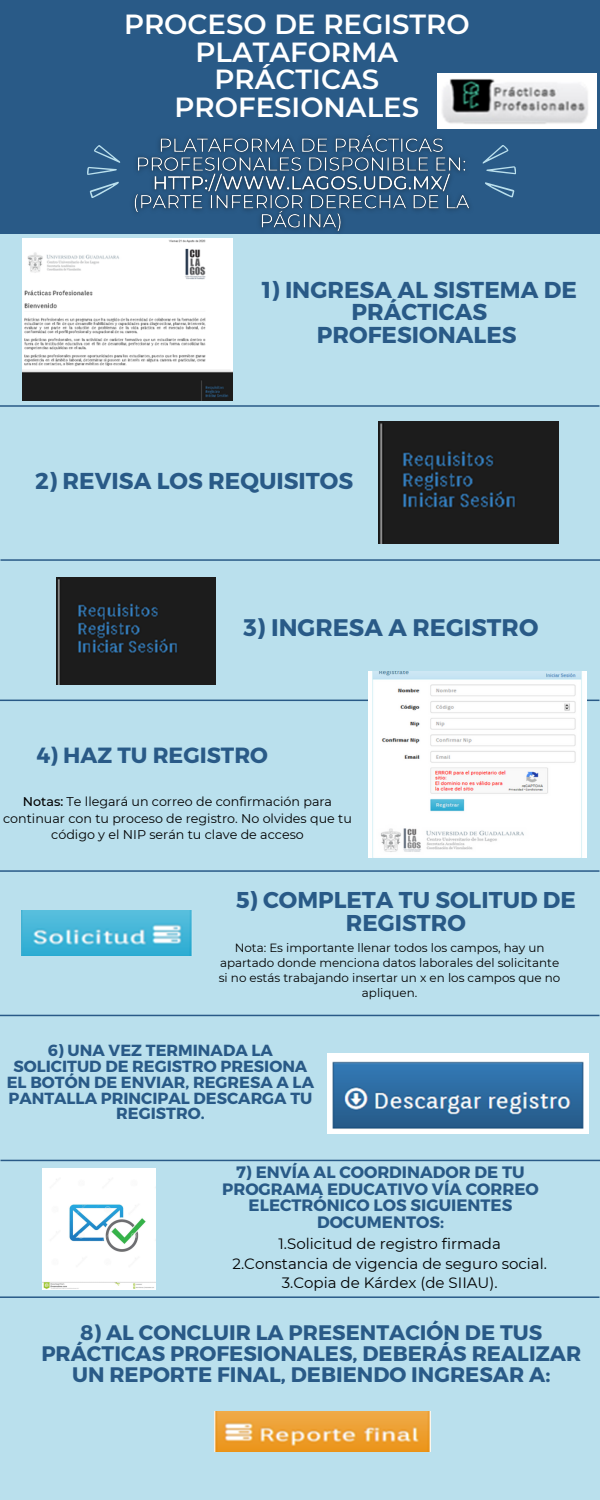
<style>
.page{position:relative;width:600px;height:1500px;background:#bae0ed}
.page>*{position:absolute;margin:0;border:0;box-sizing:border-box;transform-origin:0 0}
.t1{font:600 27.6px/27.6px "Montserrat";color:#fff;text-align:center}
.t2{font:700 24px "Montserrat";color:#295a87}
.t3{font:700 23px/22.5px "Montserrat";color:#295a87;text-align:center}
.t4{font:700 22.9px/22.5px "Montserrat";color:#295a87;text-align:center}
.t5{font:700 22px "Montserrat";color:#295a87}
.t6{font:700 21px/21px "Montserrat";color:#295a87;text-align:center}
.t7{font:700 16.5px/16.5px "Montserrat";color:#295a87;text-align:center}
.t8{font:700 16.1px/15.8px "Montserrat";color:#295a87;text-align:center}
.t9{font:15px/19.5px "Montserrat";color:#000;text-align:center}
.t10{font:12.7px/16.5px "Montserrat";color:#000;text-align:center}
.t11{font:11.9px/15px "Montserrat";color:#000;text-align:center}
.s1{font-weight:500}
</style>
<div class="page">
<div style="left:0;top:0;width:600px;height:234px;background:#295a87"></div>
<img style="left:126px;top:126px;width:344px;height:113px">
<svg style="left:87px;top:145px;width:34px;height:53px"></svg>
<svg style="left:482px;top:145px;width:34px;height:53px"></svg>
<hr style="left:0;top:405px;width:599px;height:2px;background:#295a87">
<hr style="left:1px;top:559px;width:599px;height:2px;background:#295a87">
<hr style="left:0;top:700px;width:599px;height:1px;background:#295a87">
<hr style="left:0;top:870px;width:599px;height:2px;background:#295a87">
<hr style="left:0;top:1015px;width:599px;height:1px;background:#295a87">
<hr style="left:1px;top:1160px;width:599px;height:1px;background:#295a87">
<hr style="left:0;top:1296px;width:599px;height:2px;background:#295a87">
<img style="left:438px;top:73px;width:158px;height:56px">
<img style="left:23px;top:239px;width:210px;height:162px">
<img style="left:378px;top:422px;width:180px;height:121px">
<img style="left:57px;top:578px;width:158px;height:106px">
<img style="left:368px;top:671px;width:219px;height:186px">
<img style="left:22px;top:910px;width:170px;height:45px">
<img style="left:327px;top:1054px;width:262px;height:79px">
<img style="left:42px;top:1168px;width:114px;height:121px">
<img style="left:215px;top:1411px;width:216px;height:41px">
<h1 class="t1" style="left:124px;top:10px;width:347px">PROCESO DE REGISTRO<br>PLATAFORMA<br>PRÁCTICAS<br>PROFESIONALES</h1>
<h3 class="t3" style="left:262px;top:277px;width:316px">1) INGRESA AL SISTEMA DE<br>PRÁCTICAS<br>PROFESIONALES</h3>
<h3 class="t3" style="left:35px;top:468px;width:319px">2) REVISA LOS REQUISITOS</h3>
<h2 class="t2" style="left:244px;top:612px;width:296px">3) INGRESA A REGISTRO</h2>
<h3 class="t5" style="left:36px;top:741px;width:233px">4) HAZ TU REGISTRO</h3>
<p class="t10" style="left:3px;top:793px;width:350px"><span class="s1">Notas:</span> Te llegará un correo de confirmación para continuar con tu proceso de registro. No olvides que tu código y el NIP serán tu clave de acceso</p>
<h3 class="t4" style="left:236px;top:888px;width:341px">5) COMPLETA TU SOLITUD DE<br>REGISTRO</h3>
<p class="t11" style="left:219px;top:941px;width:343px">Nota: Es importante llenar todos los campos, hay un apartado donde menciona datos laborales del solicitante si no estás trabajando insertar un x en los campos que no apliquen.</p>
<h3 class="t8" style="left:7px;top:1042px;width:309px">6) UNA VEZ TERMINADA LA<br>SOLICITUD DE REGISTRO PRESIONA<br>EL BOTÓN DE ENVIAR, REGRESA A LA<br>PANTALLA PRINCIPAL DESCARGA TU<br>REGISTRO.</h3>
<h3 class="t7" style="left:222px;top:1163px;width:318px">7) ENVÍA AL COORDINADOR DE TU<br>PROGRAMA EDUCATIVO VÍA CORREO<br>ELECTRÓNICO LOS SIGUIENTES<br>DOCUMENTOS:</h3>
<p class="t9" style="left:233px;top:1234px;width:316px">1.Solicitud de registro firmada<br>2.Constancia de vigencia de seguro social.<br>3.Copia de Kárdex (de SIIAU).</p>
<h3 class="t6" style="left:41px;top:1321px;width:541px">8) AL CONCLUIR LA PRESENTACIÓN DE TUS<br>PRÁCTICAS PROFESIONALES, DEBERÁS REALIZAR<br>UN REPORTE FINAL, DEBIENDO INGRESAR A:</h3>
</div>
